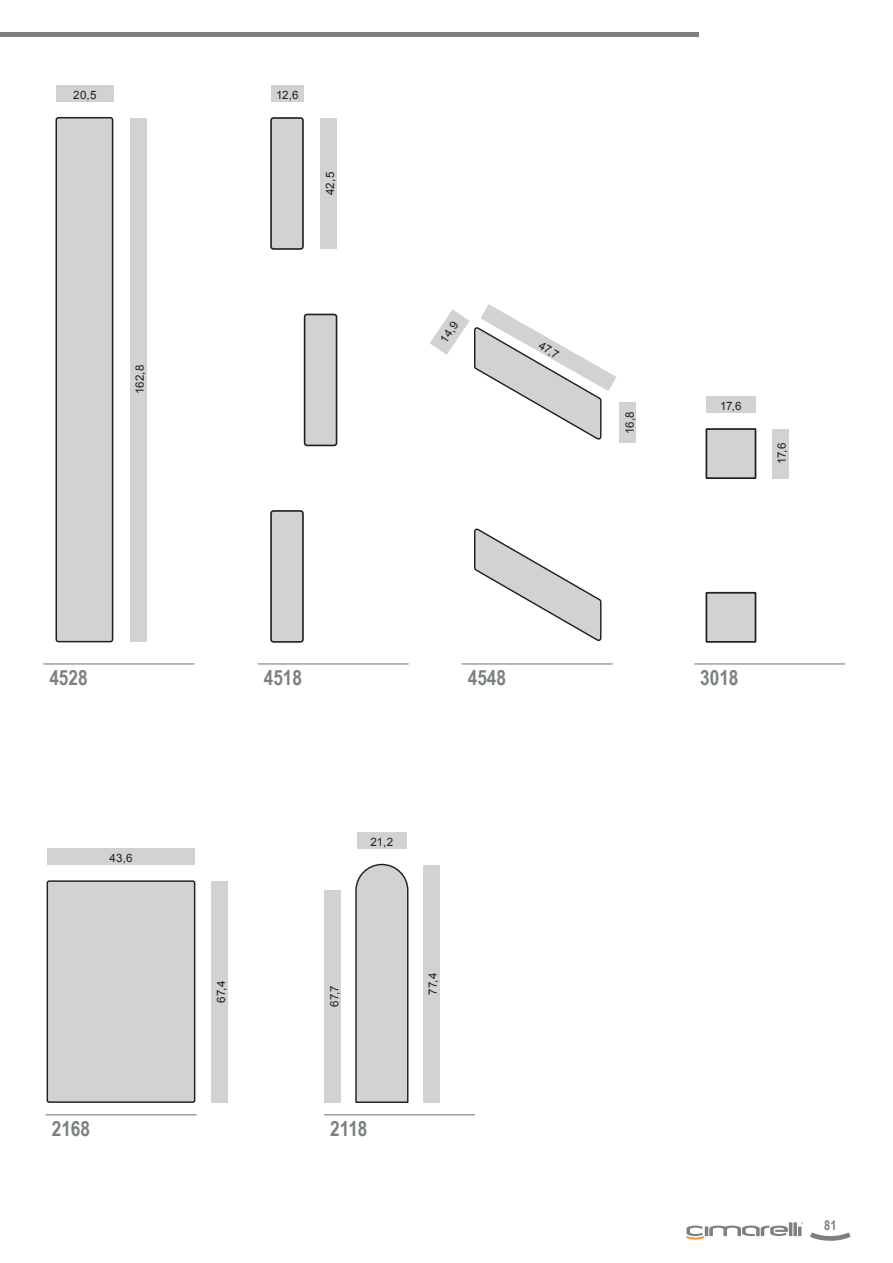
<style>
.page{position:relative;width:893px;height:1263px;background:#fff}
.page>*{position:absolute;margin:0;border:0;box-sizing:border-box;transform-origin:0 0}
.t1{font:700 21px "Arial Narrow";color:#7b8080}
.t2{font:700 13.5px "Arial Narrow";color:#7b8080}
.t3{font:11.55px "Arial";letter-spacing:.005em;color:#231f20}
</style>
<div class="page">
<svg style="left:810px;top:1232px;width:41px;height:9px"></svg>
<svg style="left:798px;top:1222px;width:5px;height:14px"></svg>
<svg style="left:793px;top:1222px;width:4px;height:14px"></svg>
<hr style="left:789px;top:1222px;width:3px;height:14px;background:#7b8080">
<svg style="left:686px;top:1225px;width:102px;height:14px"></svg>
<div style="left:620px;top:402px;width:16px;height:41px;background:#d1d2d4"></div>
<svg style="left:474px;top:528px;width:128px;height:113px"></svg>
<svg style="left:430px;top:304px;width:186px;height:136px"></svg>
<div style="left:706px;top:396px;width:49px;height:17px;background:#d1d2d4"></div>
<div style="left:772px;top:429px;width:16px;height:49px;background:#d1d2d4"></div>
<svg style="left:705px;top:591px;width:52px;height:52px;background:#bdbdbf"></svg>
<svg style="left:705px;top:428px;width:52px;height:51px;background:#bbbcbe"></svg>
<div style="left:357px;top:832px;width:49px;height:17px;background:#d1d2d4"></div>
<div style="left:325px;top:890px;width:16px;height:212px;background:#d1d2d4"></div>
<div style="left:423px;top:865px;width:16px;height:237px;background:#d1d2d4"></div>
<svg style="left:355px;top:863px;width:54px;height:240px;background:#cacbcd"></svg>
<div style="left:56px;top:85px;width:58px;height:16px;background:#d1d2d4"></div>
<div style="left:130px;top:118px;width:16px;height:524px;background:#d1d2d4"></div>
<div style="left:56px;top:118px;width:57px;height:524px;background:#d1d2d4;border-radius:3px"></div>
<div style="left:56px;top:117px;width:57px;height:525px;border:2px solid #231f20;border-radius:3px"></div>
<div style="left:320px;top:118px;width:17px;height:131px;background:#d1d2d4"></div>
<div style="left:271px;top:85px;width:33px;height:17px;background:#d1d2d4"></div>
<div style="left:271px;top:118px;width:32px;height:131px;background:#d1d2d4;border-radius:3px"></div>
<div style="left:270px;top:117px;width:34px;height:133px;border:2px solid #231f20;border-radius:3px"></div>
<div style="left:271px;top:511px;width:32px;height:131px;background:#d1d2d4;border-radius:3px"></div>
<div style="left:270px;top:510px;width:34px;height:133px;border:2px solid #231f20;border-radius:3px"></div>
<div style="left:305px;top:314px;width:32px;height:131px;background:#d1d2d4;border-radius:3px"></div>
<div style="left:304px;top:314px;width:33px;height:132px;border:2px solid #231f20;border-radius:3px"></div>
<div style="left:47px;top:848px;width:148px;height:17px;background:#d1d2d4"></div>
<div style="left:211px;top:881px;width:16px;height:221px;background:#d1d2d4"></div>
<div style="left:47px;top:881px;width:148px;height:221px;background:#d1d2d4;border-radius:2px"></div>
<div style="left:47px;top:880px;width:148px;height:223px;border:1px solid #231f20;border-radius:2px"></div>
<hr style="left:0;top:33px;width:699px;height:4px;background:#7b8080">
<hr style="left:43px;top:663px;width:151px;height:1px;background:#7b8080">
<hr style="left:258px;top:663px;width:151px;height:1px;background:#7b8080">
<hr style="left:462px;top:663px;width:151px;height:1px;background:#7b8080">
<hr style="left:694px;top:663px;width:151px;height:1px;background:#7b8080">
<hr style="left:46px;top:1114px;width:151px;height:1px;background:#7b8080">
<hr style="left:324px;top:1114px;width:151px;height:1px;background:#7b8080">
<p class="t3" style="left:73px;top:87px;width:25px">20,5</p>
<p class="t3" style="left:132px;top:394px;width:31px;rotate:-90deg">162,8</p>
<p class="t3" style="left:276px;top:88px;width:24px">12,6</p>
<p class="t3" style="left:323px;top:195px;width:25px;rotate:-90deg">42,5</p>
<p class="t3" style="left:437px;top:337px;width:24px;rotate:-56deg">14,9</p>
<p class="t3" style="left:543px;top:338px;width:23px;rotate:30deg">47,7</p>
<p class="t3" style="left:622px;top:434px;width:24px;rotate:-90deg">16,8</p>
<p class="t3" style="left:720px;top:399px;width:23px">17,6</p>
<p class="t3" style="left:774px;top:464px;width:23px;rotate:-90deg">17,6</p>
<p class="t1" style="left:49px;top:662px;width:40px">4528</p>
<p class="t1" style="left:264px;top:662px;width:40px">4518</p>
<p class="t1" style="left:468px;top:662px;width:40px">4548</p>
<p class="t1" style="left:700px;top:662px;width:40px">3018</p>
<p class="t3" style="left:109px;top:851px;width:25px">43,6</p>
<p class="t3" style="left:213px;top:1003px;width:24px;rotate:-90deg">67,4</p>
<p class="t3" style="left:371px;top:835px;width:24px">21,2</p>
<p class="t3" style="left:327px;top:1007px;width:23px;rotate:-90deg">67,7</p>
<p class="t3" style="left:425px;top:995px;width:24px;rotate:-90deg">77,4</p>
<p class="t1" style="left:52px;top:1113px;width:40px">2168</p>
<p class="t1" style="left:330px;top:1113px;width:39px">2118</p>
<p class="t2" style="left:824px;top:1215px;width:14px">81</p>
</div>
